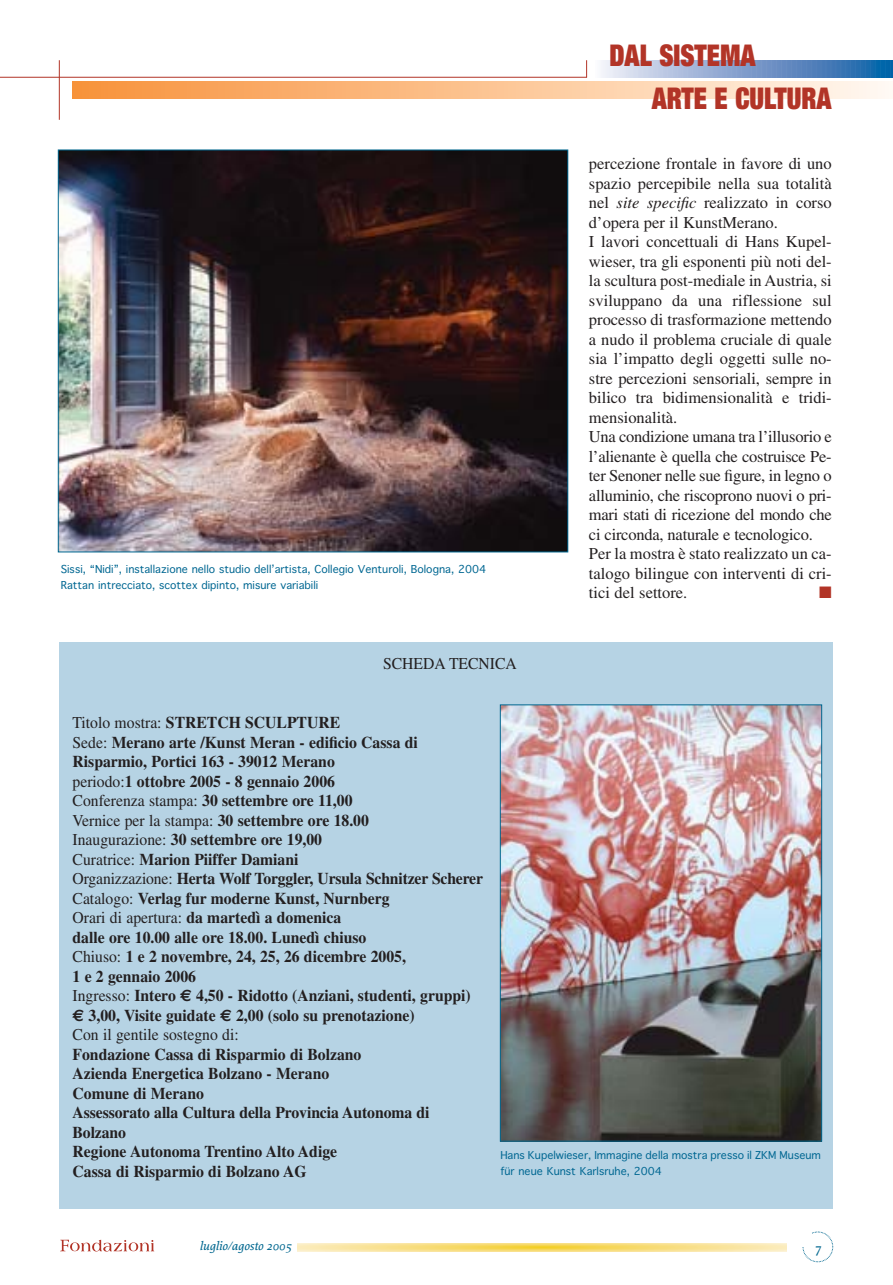
<style>
.page{position:relative;width:893px;height:1285px;background:#fff}
.page>*{position:absolute;margin:0;border:0;box-sizing:border-box;transform-origin:0 0}
.t1{font:900 expanded 30px "Helvetica Neue";color:#b23427;scale:.88 1}
.t2{font:700 16.5px/19.5px "Times";color:#231f20;scale:.95 1}
.t3{font:16.5px/19.5px "Times";color:#231f20}
.t4{font:16.5px "Times";color:#231f20;scale:.95 1}
.t5{font:16.5px "Zapf Dingbats ITC";color:#b23427}
.t6{font:500 15px "Proforma";color:#00678f}
.t7{font:italic 500 12.75px "Proforma";color:#00678f}
.t8{font:10.5px/15.8px "Geneva";color:#006792}
.s1{font-style:italic}
.s2{font-weight:400}
.s3{font-family:"Euro Sans"}
</style>
<div class="page">
<div style="left:59px;top:642px;width:774px;height:566px;background:#b6d3e4"></div>
<svg style="left:297px;top:1243px;width:489px;height:8px;background:#f8df87"></svg>
<svg style="left:803px;top:1231px;width:30px;height:30px"></svg>
<svg style="left:60px;top:1239px;width:94px;height:12px"></svg>
<hr style="left:0;top:77px;width:587px;height:1px;background:#b23427">
<hr style="left:59px;top:60px;width:1px;height:60px;background:#b23427">
<svg style="left:72px;top:60px;width:821px;height:38px"></svg>
<img style="left:502px;top:706px;width:318px;height:433px">
<div style="left:500px;top:704px;width:322px;height:437px;border:1px solid #00678f"></div>
<img style="left:60px;top:151px;width:506px;height:399px">
<h1 class="t1" style="left:609px;top:45px;width:168px">DAL SISTEMA</h1>
<p class="t8" style="left:61px;top:562px;width:427px">Sissi, “Nidi”, installazione nello studio dell’artista, Collegio Venturoli, Bologna, 2004<br>Rattan intrecciato, scottex dipinto, misure variabili</p>
<p class="t4" style="left:383px;top:657px;width:142px">SCHEDA TECNICA</p>
<h1 class="t1" style="left:652px;top:87px;width:206px">ARTE E CULTURA</h1>
<p class="t3" style="left:589px;top:155px;width:244px">percezione frontale in favore di uno spazio percepibile nella sua totalità nel <span class="s1">site specific</span> realizzato in corso d’opera per il KunstMerano.<br>I lavori concettuali di Hans Kupel&shy;wieser, tra gli esponenti più noti del&shy;la scultura post-mediale in Austria, si sviluppano da una riflessione sul processo di trasformazione mettendo a nudo il problema cruciale di quale sia l’impatto degli oggetti sulle no&shy;stre percezioni sensoriali, sempre in bilico tra bidimensionalità e tridi&shy;mensionalità.<br>Una condizione umana tra l’illusorio e l’alienante è quella che costruisce Pe&shy;ter Senoner nelle sue figure, in legno o alluminio, che riscoprono nuovi o pri&shy;mari stati di ricezione del mondo che ci circonda, naturale e tecnologico.<br>Per la mostra è stato realizzato un ca&shy;talogo bilingue con interventi di cri&shy;tici del settore.</p>
<p class="t5" style="left:819px;top:586px;width:14px">■</p>
<p class="t2" style="left:73px;top:714px;width:434px"><span class="s2">Titolo mostra:</span> STRETCH SCULPTURE<br><span class="s2">Sede:</span> Merano arte /Kunst Meran - edificio Cassa di Risparmio, Portici 163 - 39012 Merano<br><span class="s2">periodo:</span>1 ottobre 2005 - 8 gennaio 2006<br><span class="s2">Conferenza stampa:</span> 30 settembre ore 11,00<br><span class="s2">Vernice per la stampa:</span> 30 settembre ore 18.00<br><span class="s2">Inaugurazione:</span> 30 settembre ore 19,00<br><span class="s2">Curatrice:</span> Marion Piiffer Damiani<br><span class="s2">Organizzazione:</span> Herta Wolf Torggler, Ursula Schnitzer Scherer <span class="s2">Catalogo:</span> Verlag fur moderne Kunst, Nurnberg<br><span class="s2">Orari di apertura:</span> da martedì a domenica<br>dalle ore 10.00 alle ore 18.00. Lunedì chiuso<br><span class="s2">Chiuso:</span> 1 e 2 novembre, 24, 25, 26 dicembre 2005,<br>1 e 2 gennaio 2006<br><span class="s2">Ingresso:</span> Intero <span class="s3">€</span> 4,50 - Ridotto (Anziani, studenti, gruppi) <span class="s3">€</span> 3,00, Visite guidate <span class="s3">€</span> 2,00 (solo su prenotazione)<br><span class="s2">Con il gentile sostegno di:</span></p>
<p class="t2" style="left:73px;top:1045px;width:377px">Fondazione Cassa di Risparmio di Bolzano<br>Azienda Energetica Bolzano - Merano<br>Comune di Merano<br>Assessorato alla Cultura della Provincia Autonoma di<br>Bolzano<br>Regione Autonoma Trentino Alto Adige<br>Cassa di Risparmio di Bolzano AG</p>
<p class="t8" style="left:500px;top:1147px;width:322px">Hans Kupelwieser, Immagine della mostra presso il ZKM Museum für neue Kunst Karlsruhe, 2004</p>
<p class="t7" style="left:200px;top:1240px;width:94px">luglio/agosto 2005</p>
<p class="t6" style="left:815px;top:1241px;width:9px">7</p>
</div>
